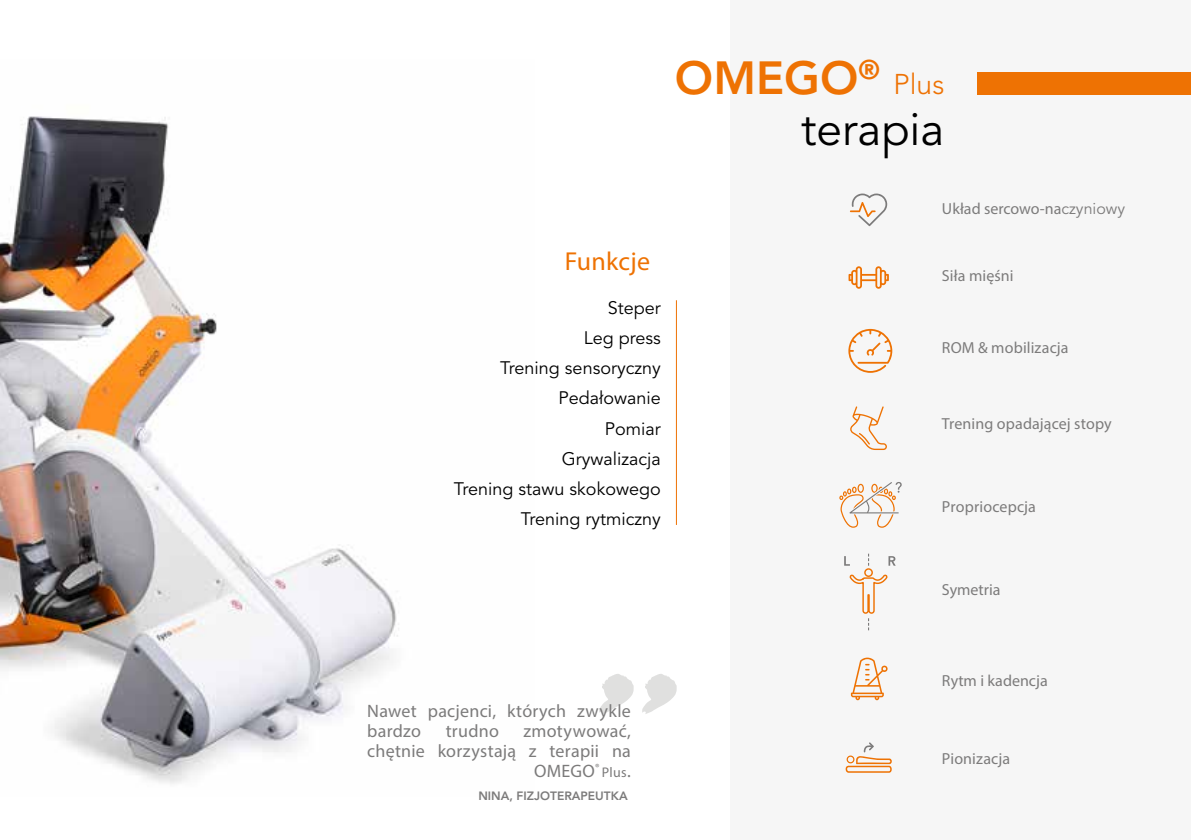
<style>
.page{position:relative;width:1191px;height:840px;background:#fff}
.page>*{position:absolute;margin:0;border:0;box-sizing:border-box;transform-origin:0 0}
.t1{font:46px "Avenir";color:#000}
.t2{font:800 46px "Avenir";color:#ee7203}
.t3{font:300 28.4px "Avenir";color:#ee7203}
.t4{font:26px "Myriad Pro";letter-spacing:.01em;color:#ee7203}
.t5{font:18px/30px "Avenir";color:#000;text-align:right}
.t6{font:18px/20px "Myriad Pro";letter-spacing:.015em;color:#7c7b7b}
.t7{font:16px "Myriad Pro";letter-spacing:.005em;color:#7c7b7b}
.t8{font:800 12px "Avenir";color:#7c7b7b}
.s1{font-family:"Avenir"}
.s2{font-size:14px}
</style>
<div class="page">
<img style="left:0;top:116px;width:399px;height:668px">
<div style="left:730px;top:0;width:461px;height:839px;background:#f6f6f6"></div>
<svg style="left:844px;top:556px;width:6px;height:9px"></svg>
<svg style="left:888px;top:556px;width:7px;height:9px"></svg>
<svg style="left:849px;top:574px;width:39px;height:56px"></svg>
<div style="left:864px;top:568px;width:9px;height:8px;border:1px solid #ee7203;border-radius:50%"></div>
<svg style="left:850px;top:193px;width:37px;height:33px"></svg>
<svg style="left:848px;top:266px;width:41px;height:22px"></svg>
<svg style="left:851px;top:657px;width:37px;height:42px"></svg>
<svg style="left:850px;top:406px;width:37px;height:44px"></svg>
<svg style="left:848px;top:329px;width:44px;height:43px"></svg>
<svg style="left:839px;top:482px;width:63px;height:45px"></svg>
<svg style="left:845px;top:742px;width:47px;height:31px"></svg>
<svg style="left:599px;top:674px;width:77px;height:39px"></svg>
<div style="left:977px;top:72px;width:214px;height:22px;background:#ee7203"></div>
<hr style="left:676px;top:300px;width:1px;height:224px;background:#ee7203">
<h1 class="t2" style="left:675px;top:51px;width:206px">OMEGO<sup>®</sup></h1>
<h2 class="t3" style="left:893px;top:68px;width:52px">Plus</h2>
<h1 class="t1" style="left:801px;top:103px;width:145px">terapia</h1>
<h3 class="t4" style="left:565px;top:245px;width:87px">Funkcje</h3>
<p class="t5" style="left:454px;top:293px;width:208px">Steper<br>Leg press<br>Trening sensoryczny<br>Pedałowanie<br>Pomiar<br>Grywalizacja<br>Trening stawu skokowego<br>Trening rytmiczny</p>
<p class="t7" style="left:942px;top:198px;width:185px">Układ sercowo-na<span class="s1">czyniowy</span></p>
<p class="t7" style="left:942px;top:266px;width:73px">Siła mięśni</p>
<p class="t7" style="left:942px;top:337px;width:128px">ROM &amp; mobilizacja</p>
<p class="t7" style="left:942px;top:414px;width:171px">Trening opadającej stopy</p>
<p class="t7" style="left:942px;top:496px;width:95px">Propriocepcja</p>
<p class="t7" style="left:942px;top:579px;width:60px">Symetria</p>
<p class="t6" style="left:367px;top:700px;width:265px">Nawet pacjenci, których zwykle bardzo</p>
<p class="t6" style="left:446px;top:720px;width:55px">trudno</p>
<p class="t6" style="left:367px;top:720px;width:265px;text-align:right">zmotywować,<br>chętnie korzystają z terapii na<br>OMEGO<sup>®</sup> <span class="s2">Plus</span>.</p>
<p class="t8" style="left:478px;top:788px;width:151px">NINA, FIZJOTERAPEUTKA</p>
<p class="t7" style="left:942px;top:670px;width:107px">Rytm i kadencja</p>
<p class="t7" style="left:942px;top:748px;width:70px">Pionizacja</p>
</div>
